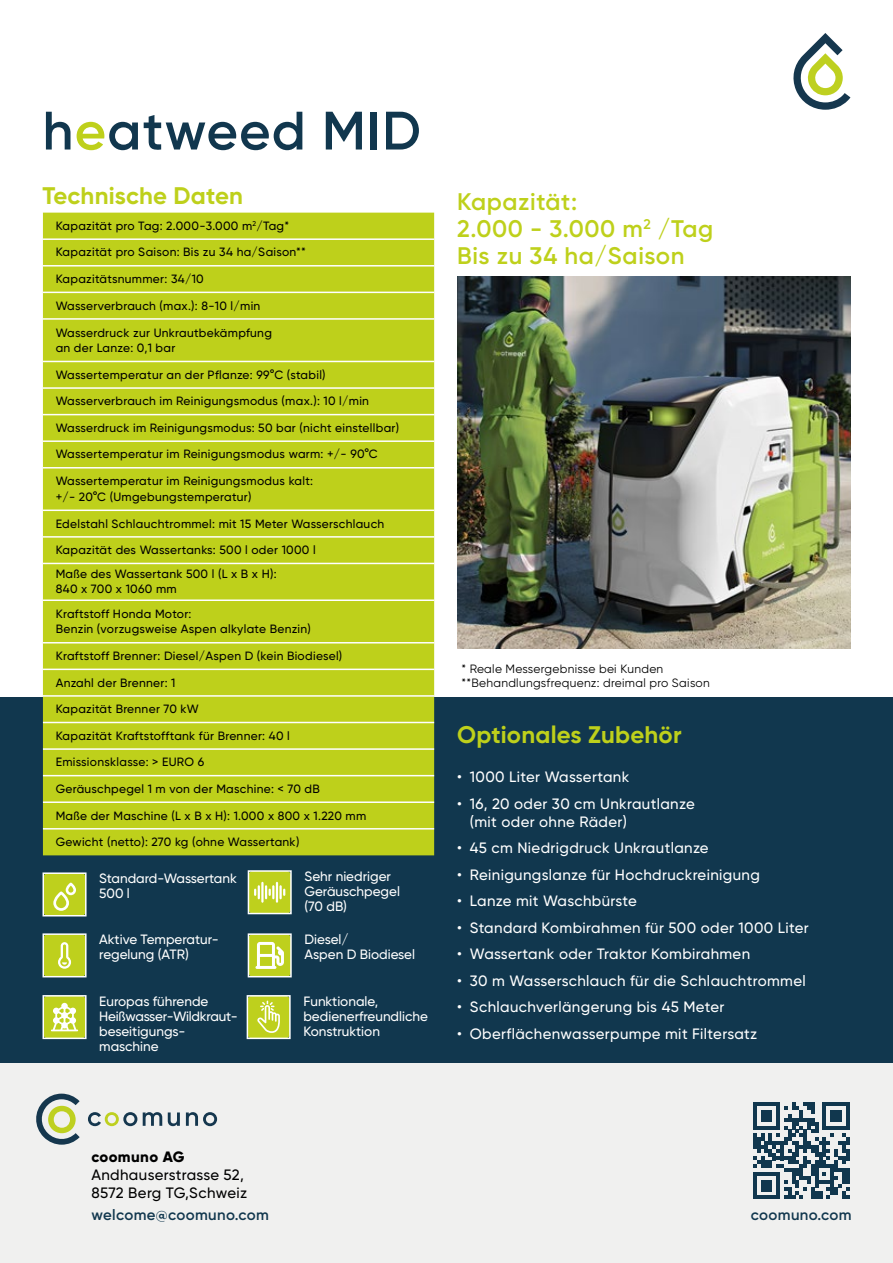
<style>
.page{position:relative;width:893px;height:1263px;background:#fff}
.page>*{position:absolute;margin:0;border:0;box-sizing:border-box;transform-origin:0 0}
.t1{font:600 54px "Gilroy";letter-spacing:.025em;color:#11374e}
.t2{font:600 24px/27px "Gilroy";letter-spacing:.025em;color:#bed01b}
.t3{font:700 24px "Gilroy";letter-spacing:.01em;color:#bed01b}
.t4{font:500 15px/18px "Gilroy";letter-spacing:.025em;color:#fff}
.t5{font:500 15px/18px "Gilroy";letter-spacing:.025em;color:#000}
.t6{font:600 15px "Gilroy";letter-spacing:.025em;color:#11374e}
.t7{font:800 15px "Gilroy";letter-spacing:.025em;color:#000}
.t8{font:500 13.5px/15px "Gilroy";color:#fff}
.t9{font:500 12px/15px "Gilroy";letter-spacing:.025em;color:#000}
.t10{font:12px/14.4px "Gilroy";letter-spacing:.025em;color:#000}
.s1{color:#bed01b}
</style>
<div class="page">
<div style="left:0;top:1063px;width:893px;height:200px;background:#f0f0ef"></div>
<div style="left:0;top:697px;width:893px;height:366px;background:#11374e"></div>
<img style="left:457px;top:276px;width:393px;height:372px">
<div style="left:248px;top:934px;width:43px;height:43px;background:#bed01d;border-radius:4px"></div>
<svg style="left:255px;top:942px;width:29px;height:27px"></svg>
<div style="left:248px;top:933px;width:44px;height:44px;border:2px solid #fff"></div>
<svg style="left:793px;top:33px;width:57px;height:77px"></svg>
<svg style="left:36px;top:1094px;width:44px;height:51px"></svg>
<svg style="left:88px;top:1112px;width:49px;height:14px"></svg>
<svg style="left:143px;top:1112px;width:19px;height:14px"></svg>
<svg style="left:168px;top:1112px;width:12px;height:14px"></svg>
<svg style="left:186px;top:1112px;width:31px;height:14px"></svg>
<svg style="left:753px;top:1102px;width:96px;height:97px"></svg>
<div style="left:43px;top:213px;width:391px;height:642px;background:#bed01b"></div>
<hr style="left:43px;top:238px;width:391px;height:2px;background:#fff">
<hr style="left:43px;top:265px;width:391px;height:1px;background:#fff">
<hr style="left:43px;top:292px;width:391px;height:1px;background:#fff">
<hr style="left:43px;top:318px;width:391px;height:2px;background:#fff">
<hr style="left:43px;top:361px;width:391px;height:1px;background:#fff">
<hr style="left:43px;top:387px;width:391px;height:2px;background:#fff">
<hr style="left:43px;top:414px;width:391px;height:1px;background:#fff">
<hr style="left:43px;top:440px;width:391px;height:2px;background:#fff">
<hr style="left:43px;top:467px;width:391px;height:1px;background:#fff">
<hr style="left:43px;top:509px;width:391px;height:2px;background:#fff">
<hr style="left:43px;top:536px;width:391px;height:2px;background:#fff">
<hr style="left:43px;top:563px;width:391px;height:1px;background:#fff">
<hr style="left:43px;top:599px;width:391px;height:2px;background:#fff">
<hr style="left:43px;top:642px;width:391px;height:1px;background:#fff">
<hr style="left:43px;top:669px;width:391px;height:1px;background:#fff">
<hr style="left:43px;top:695px;width:391px;height:2px;background:#fff">
<hr style="left:43px;top:722px;width:391px;height:1px;background:#fff">
<hr style="left:43px;top:748px;width:391px;height:2px;background:#fff">
<hr style="left:43px;top:775px;width:391px;height:1px;background:#fff">
<hr style="left:43px;top:801px;width:391px;height:2px;background:#fff">
<hr style="left:43px;top:828px;width:391px;height:1px;background:#fff">
<div style="left:43px;top:873px;width:43px;height:43px;background:#bed01d;border-radius:4px"></div>
<svg style="left:53px;top:883px;width:23px;height:28px"></svg>
<div style="left:43px;top:872px;width:44px;height:44px;border:2px solid #fff"></div>
<div style="left:43px;top:996px;width:43px;height:42px;background:#bed01d;border-radius:4px"></div>
<svg style="left:51px;top:1003px;width:27px;height:28px"></svg>
<div style="left:43px;top:995px;width:44px;height:44px;border:2px solid #fff"></div>
<div style="left:43px;top:934px;width:43px;height:43px;background:#bed01d;border-radius:4px"></div>
<svg style="left:58px;top:942px;width:13px;height:27px"></svg>
<div style="left:43px;top:933px;width:44px;height:44px;border:2px solid #fff"></div>
<div style="left:248px;top:871px;width:43px;height:42px;background:#bed01d;border-radius:4px"></div>
<hr style="left:261px;top:882px;width:3px;height:21px;background:#fff">
<svg style="left:283px;top:889px;width:2px;height:7px"></svg>
<svg style="left:254px;top:885px;width:20px;height:14px"></svg>
<hr style="left:279px;top:885px;width:3px;height:14px;background:#fff">
<hr style="left:276px;top:882px;width:2px;height:21px;background:#fff">
<div style="left:248px;top:870px;width:44px;height:44px;border:2px solid #fff"></div>
<div style="left:247px;top:996px;width:43px;height:42px;background:#bed01d;border-radius:4px"></div>
<svg style="left:257px;top:1001px;width:23px;height:32px"></svg>
<div style="left:247px;top:995px;width:44px;height:44px;border:2px solid #fff"></div>
<h1 class="t1" style="left:43px;top:97px;width:380px">h<span class="s1">e</span>atweed MID</h1>
<h2 class="t3" style="left:43px;top:181px;width:202px">Technische Daten</h2>
<p class="t9" style="left:56px;top:218px;width:235px">Kapazität pro Tag: 2.000-3.000 m<sup>2</sup>/Tag*</p>
<p class="t9" style="left:56px;top:245px;width:252px">Kapazität pro Saison: Bis zu 34 ha/Saison**</p>
<p class="t9" style="left:56px;top:271px;width:150px">Kapazitätsnummer: 34/10</p>
<p class="t9" style="left:56px;top:298px;width:206px">Wasserverbrauch (max.): 8-10 l/min</p>
<p class="t9" style="left:56px;top:325px;width:218px">Wasserdruck zur Unkrautbekämpfung an der Lanze: 0,1 bar</p>
<p class="t9" style="left:56px;top:367px;width:271px">Wassertemperatur an der Pflanze: 99°C (stabil)</p>
<p class="t9" style="left:56px;top:393px;width:315px">Wasserverbrauch im Reinigungsmodus (max.): 10 l/min</p>
<p class="t9" style="left:56px;top:420px;width:345px">Wasserdruck im Reinigungsmodus: 50 bar (nicht einstellbar)</p>
<p class="t9" style="left:56px;top:447px;width:324px">Wassertemperatur im Reinigungsmodus warm: +/- 90°C</p>
<p class="t9" style="left:56px;top:474px;width:259px">Wassertemperatur im Reinigungsmodus kalt: +/- 20°C (Umgebungstemperatur)</p>
<p class="t9" style="left:56px;top:516px;width:330px">Edelstahl Schlauchtrommel: mit 15 Meter Wasserschlauch</p>
<p class="t9" style="left:56px;top:538px;width:262px;line-height:24.2px">Kapazität des Wassertanks: 500 l oder 1000 l<br>Maße des Wassertank 500 l (L x B x H):</p>
<p class="t9" style="left:56px;top:577px;width:137px;line-height:24.6px">840 x 700 x 1060 mm<br>Kraftstoff Honda Motor:</p>
<p class="t9" style="left:56px;top:621px;width:257px">Benzin (vorzugsweise Aspen alkylate Benzin)</p>
<p class="t9" style="left:56px;top:648px;width:288px">Kraftstoff Brenner: Diesel/Aspen D (kein Biodiesel)</p>
<p class="t9" style="left:56px;top:675px;width:121px">Anzahl der Brenner: 1</p>
<p class="t9" style="left:56px;top:701px;width:145px">Kapazität Brenner 70 kW</p>
<p class="t9" style="left:56px;top:728px;width:236px">Kapazität Kraftstofftank für Brenner: 40 l</p>
<p class="t9" style="left:56px;top:754px;width:150px">Emissionsklasse: &gt; EURO 6</p>
<p class="t9" style="left:56px;top:781px;width:266px">Geräuschpegel 1 m von der Maschine: &lt; 70 dB</p>
<p class="t9" style="left:56px;top:808px;width:312px">Maße der Maschine (L x B x H): 1.000 x 800 x 1.220 mm</p>
<p class="t9" style="left:56px;top:834px;width:245px">Gewicht (netto): 270 kg (ohne Wassertank)</p>
<p class="t8" style="left:99px;top:871px;width:139px">Standard-Wassertank<br>500 l</p>
<p class="t8" style="left:304px;top:869px;width:97px">Sehr niedriger<br>Geräuschpegel (70 dB)</p>
<p class="t8" style="left:99px;top:932px;width:121px">Aktive Temperatur&shy;regelung (ATR)</p>
<p class="t8" style="left:99px;top:993px;width:140px">Europas führende<br>Heißwasser-Wildkraut&shy;beseitigungs&shy;maschine</p>
<p class="t8" style="left:304px;top:932px;width:112px">Diesel/<br>Aspen D Biodiesel</p>
<p class="t8" style="left:303px;top:993px;width:126px">Funktionale, bedienerfreundliche<br>Konstruktion</p>
<h2 class="t2" style="left:457px;top:187px;width:258px">Kapazität:<br>2.000 - 3.000 m<sup>2</sup> /Tag<br>Bis zu 34 ha/Saison</h2>
<p class="t10" style="left:461px;top:661px;width:250px">* Reale Messergebnisse bei Kunden **Behandlungsfrequenz: dreimal pro Saison</p>
<h2 class="t3" style="left:457px;top:720px;width:226px">Optionales Zubehör</h2>
<p class="t4" style="left:457px;top:768px;width:174px">• 1000 Liter Wassertank</p>
<p class="t4" style="left:470px;top:794px;width:226px;text-indent:-13px">• 16, 20 oder 30 cm Unkrautlanze (mit oder ohne Räder)</p>
<p class="t4" style="left:457px;top:839px;width:253px">• 45 cm Niedrigdruck Unkrautlanze</p>
<p class="t4" style="left:457px;top:865px;width:304px">• Reinigungslanze für Hochdruckreinigung</p>
<p class="t4" style="left:457px;top:892px;width:181px">• Lanze mit Waschbürste</p>
<p class="t4" style="left:457px;top:918px;width:353px">• Standard Kombirahmen für 500 oder 1000 Liter</p>
<p class="t4" style="left:457px;top:945px;width:295px">• Wassertank oder Traktor Kombirahmen</p>
<p class="t4" style="left:457px;top:971px;width:350px">• 30 m Wasserschlauch für die Schlauchtrommel</p>
<p class="t4" style="left:457px;top:998px;width:269px">• Schlauchverlängerung bis 45 Meter</p>
<p class="t4" style="left:457px;top:1024px;width:302px">• Oberflächenwasserpumpe mit Filtersatz</p>
<p class="t7" style="left:91px;top:1147px;width:95px">coomuno AG</p>
<p class="t5" style="left:91px;top:1165px;width:157px">Andhauserstrasse 52,<br>8572 Berg TG,Schweiz</p>
<p class="t6" style="left:91px;top:1206px;width:179px">welcome@coomuno.com</p>
<p class="t6" style="left:751px;top:1206px;width:102px">coomuno.com</p>
</div>
